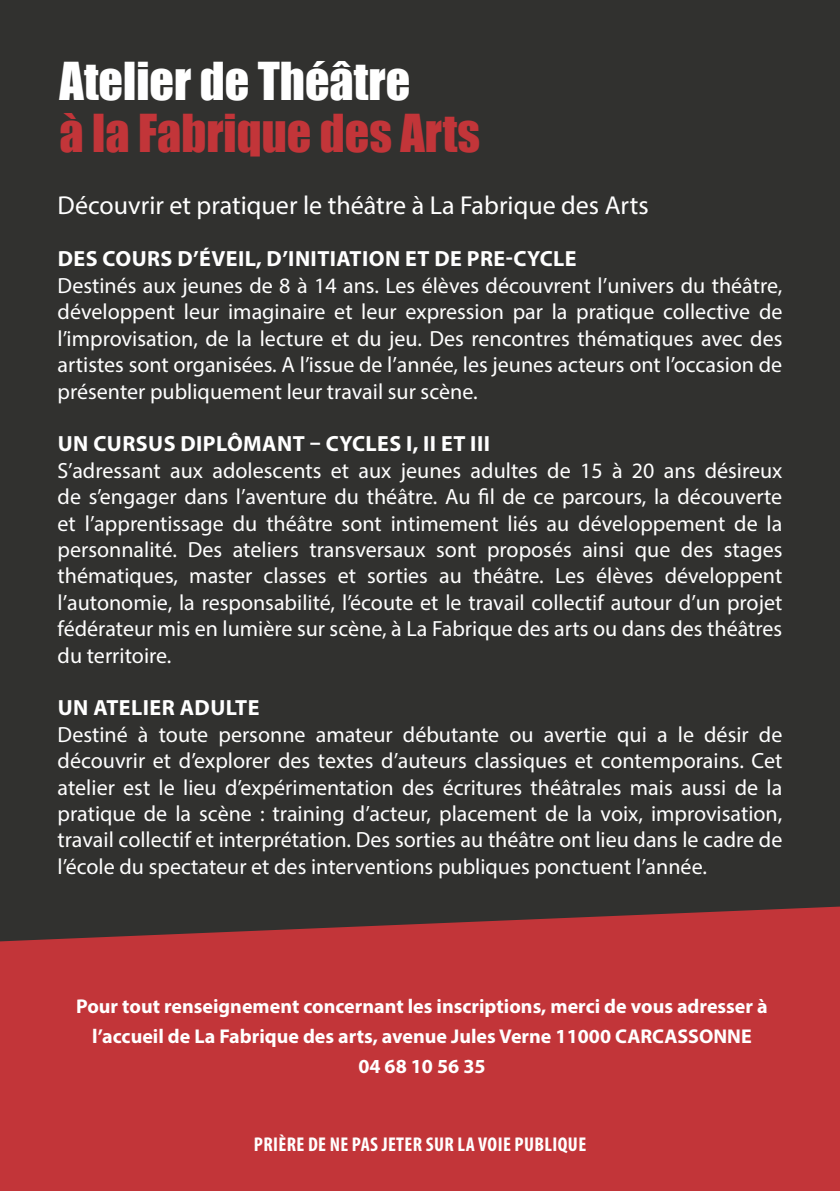
<style>
.page{position:relative;width:840px;height:1191px;background:#fff}
.page>*{position:absolute;margin:0;border:0;box-sizing:border-box;transform-origin:0 0}
.t1{font:48px "Impact";color:#c23539}
.t2{font:48px "Impact";color:#fff}
.t3{font:26px "Myriad Pro";color:#fff}
.t4{font:22px/26.4px "Myriad Pro";color:#fff;text-align:justify}
.t5{font:700 22px "Myriad Pro";letter-spacing:.02em;color:#fff}
.t6{font:700 20px/30px "Myriad Pro";color:#fff;text-align:center}
.t7{font:700 condensed 20px "Myriad Pro";letter-spacing:.02em;color:#fff}
</style>
<div class="page">
<div style="left:0;top:0;width:839px;height:906px;background:#31312f"></div>
<div style="left:0;top:906px;width:839px;height:285px;background:#c23539"></div>
<h1 class="t2" style="left:60px;top:44px;width:352px">Atelier de Théâtre</h1>
<h1 class="t1" style="left:60px;top:96px;width:422px">à la Fabrique des Arts</h1>
<p class="t3" style="left:58px;top:189px;width:592px">Découvrir et pratiquer le théâtre à La Fabrique des Arts</p>
<p class="t5" style="left:58px;top:245px;width:520px">DES COURS D’ÉVEIL, D’INITIATION ET DE PRE-CYCLE</p>
<p class="t4" style="left:58px;top:272px;width:726px">Destinés aux jeunes de 8 à 14 ans. Les élèves découvrent l’univers du théâtre, développent leur imaginaire et leur expression par la pratique collective de l’improvisation, de la lecture et du jeu. Des rencontres thématiques avec des artistes sont organisées. A l’issue de l’année, les jeunes acteurs ont l’occasion de présenter publiquement leur travail sur scène.</p>
<p class="t5" style="left:58px;top:429px;width:433px">UN CURSUS DIPLÔMANT – CYCLES I, II ET III</p>
<p class="t4" style="left:58px;top:457px;width:726px">S’adressant aux adolescents et aux jeunes adultes de 15 à 20 ans désireux de s’engager dans l’aventure du théâtre. Au fil de ce parcours, la découverte et l’apprentissage du théâtre sont intimement liés au développement de la personnalité. Des ateliers transversaux sont proposés ainsi que des stages thématiques, master classes et sorties au théâtre. Les élèves développent l’autonomie, la responsabilité, l’écoute et le travail collectif autour d’un projet fédérateur mis en lumière sur scène, à La Fabrique des arts ou dans des théâtres du territoire.</p>
<p class="t5" style="left:58px;top:693px;width:203px">UN ATELIER ADULTE</p>
<p class="t4" style="left:58px;top:721px;width:726px">Destiné à toute personne amateur débutante ou avertie qui a le désir de découvrir et d’explorer des textes d’auteurs classiques et contemporains. Cet atelier est le lieu d’expérimentation des écritures théâtrales mais aussi de la pratique de la scène : training d’acteur, placement de la voix, improvisation, travail collectif et interprétation. Des sorties au théâtre ont lieu dans le cadre de l’école du spectateur et des interventions publiques ponctuent l’année.</p>
<p class="t6" style="left:76px;top:990px;width:692px">Pour tout renseignement concernant les inscriptions, merci de vous adresser à l’accueil de La Fabrique des arts, avenue Jules Verne 11000 CARCASSONNE<br>04 68 10 56 35</p>
<p class="t7" style="left:254px;top:1131px;width:334px">PRIÈRE DE NE PAS JETER SUR LA VOIE PUBLIQUE</p>
</div>
